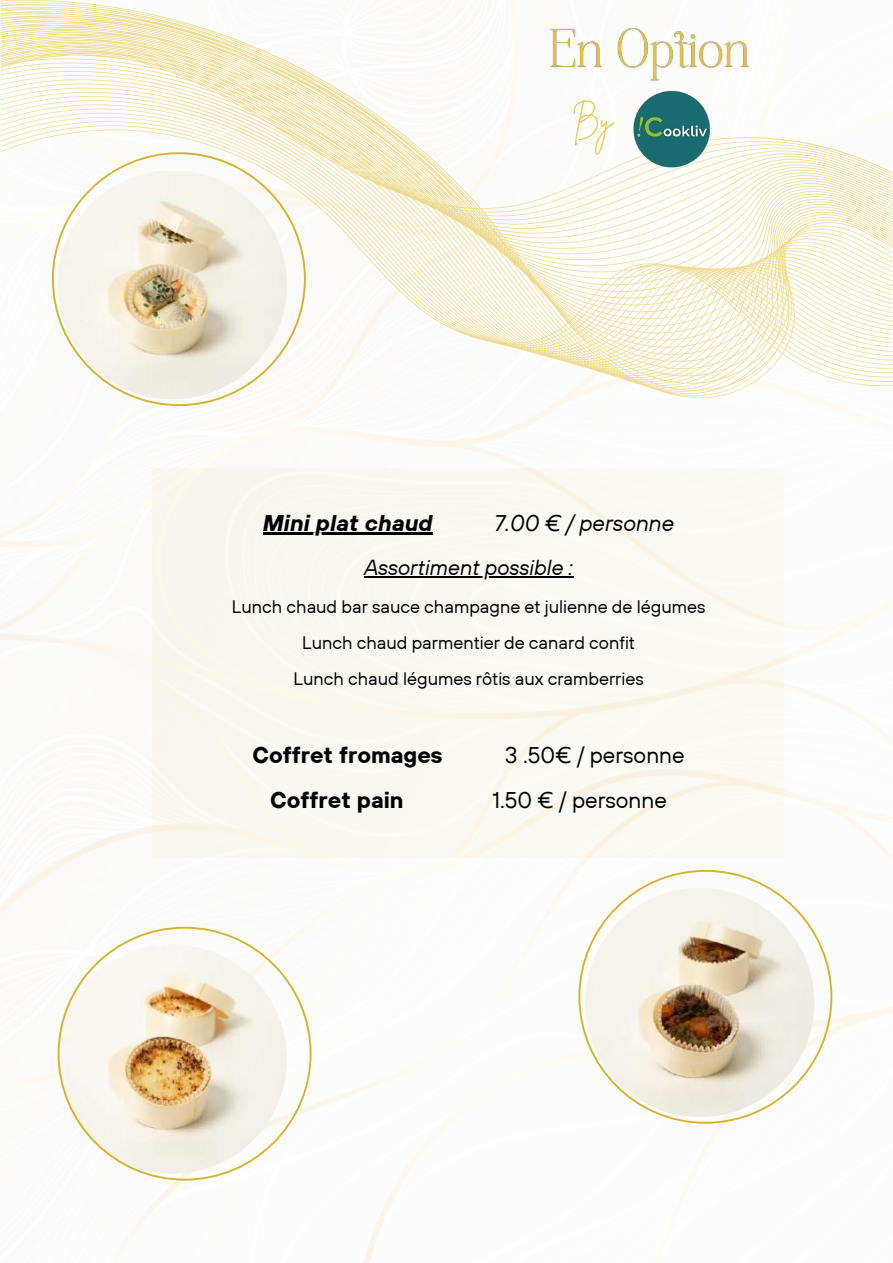
<style>
.page{position:relative;width:893px;height:1263px;background:#fff}
.page>*{position:absolute;margin:0;border:0;box-sizing:border-box;transform-origin:0 0}
.t1{font:28.8px "Brittany Signature";color:#e4c43d}
.t2{font:22.73px "TT Hoves";color:#000}
.t3{font:700 22.73px "TT Hoves";color:#000}
.t4{font:italic 22.73px "TT Hoves";color:#000}
.t5{font:italic 700 22.73px "TT Hoves";color:#000}
.t6{font:italic 21.67px "TT Hoves";color:#000}
.t7{font:18.15px/36px "TT Hoves";color:#000;text-align:center}
</style>
<div class="page">
<svg style="left:1px;top:0;width:891px;height:399px"></svg>
<svg style="left:52px;top:152px;width:254px;height:254px"></svg>
<img style="left:58px;top:170px;width:229px;height:229px;border-radius:50%">
<div style="left:152px;top:469px;width:632px;height:388px;background:#faf8f1"></div>
<svg style="left:58px;top:927px;width:253px;height:253px"></svg>
<svg style="left:578px;top:870px;width:254px;height:254px"></svg>
<img style="left:585px;top:888px;width:229px;height:229px;border-radius:50%">
<img style="left:547px;top:25px;width:206px;height:61px">
<hr style="left:263px;top:532px;width:170px;height:3px;background:#000">
<hr style="left:364px;top:576px;width:209px;height:1px;background:#000">
<img style="left:627px;top:84px;width:89px;height:89px">
<h1 class="t1" style="left:572px;top:101px;width:42px">By</h1>
<p class="t5" style="left:263px;top:508px;width:171px">Mini plat chaud</p>
<p class="t4" style="left:494px;top:508px;width:182px">7.00 € / personne</p>
<p class="t6" style="left:364px;top:553px;width:211px">Assortiment possible :</p>
<p class="t7" style="left:232px;top:588px;width:475px">Lunch chaud bar sauce champagne et julienne de légumes<br>Lunch chaud parmentier de canard confit<br>Lunch chaud légumes rôtis aux cramberries</p>
<p class="t3" style="left:252px;top:740px;width:192px">Coffret fromages</p>
<p class="t2" style="left:505px;top:740px;width:181px">3 .50€ / personne</p>
<p class="t3" style="left:270px;top:785px;width:135px">Coffret pain</p>
<p class="t2" style="left:492px;top:785px;width:176px">1.50 € / personne</p>
</div>
